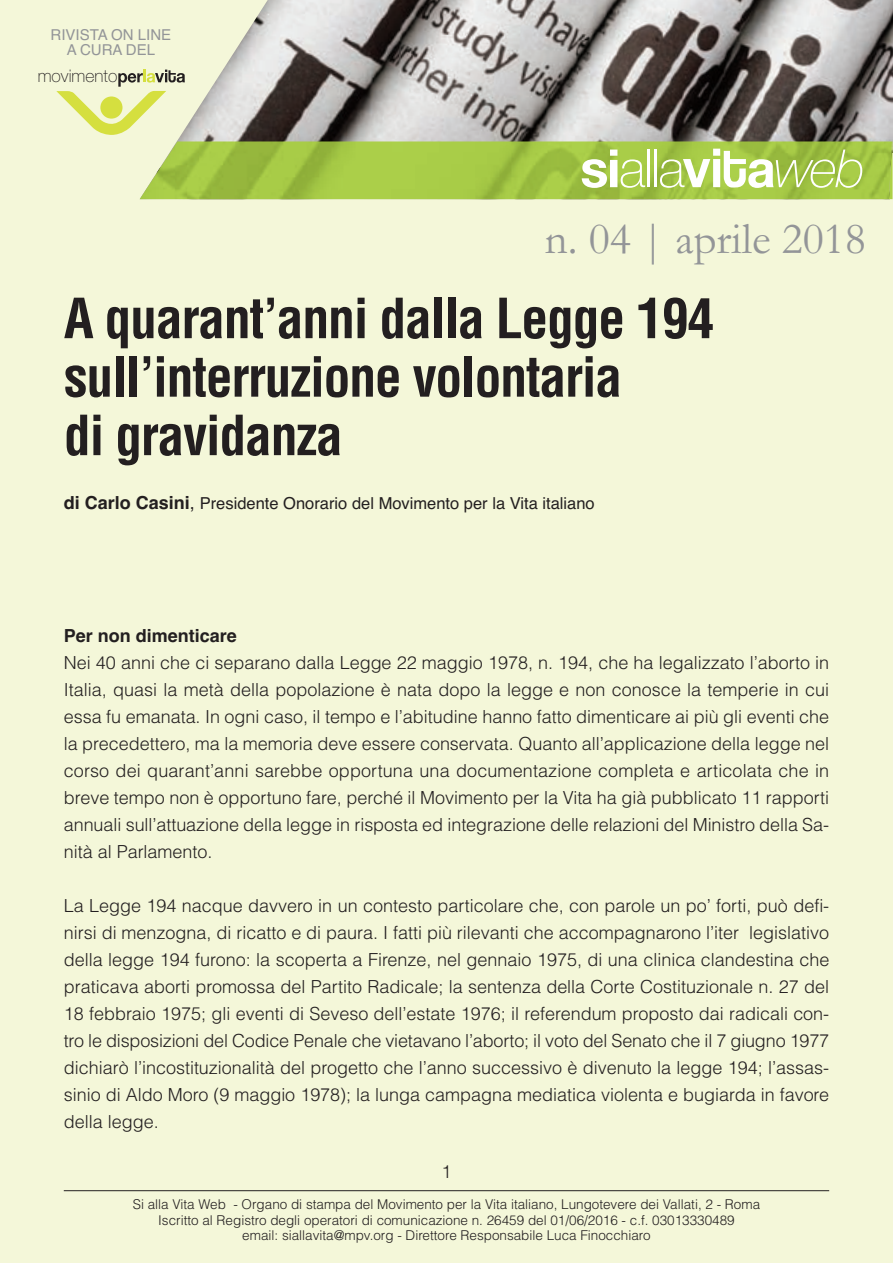
<style>
.page{position:relative;width:893px;height:1263px;background:#f4f7d9}
.page>*{position:absolute;margin:0;border:0;box-sizing:border-box;transform-origin:0 0}
.t1{font:700 condensed 54px/58.5px "Helvetica";letter-spacing:-.025em;color:#231f20}
.t2{font:100 52.65px "Helvetica Neue";color:#fff}
.t3{font:italic 100 52.65px "Helvetica Neue";color:#fff}
.t4{font:44.85px "Garamond";color:#939598}
.t5{font:300 18px/27px "Helvetica";color:#231f20}
.t6{font:100 17.4px "Helvetica Neue";color:#231f20}
.t7{font:16.5px "Helvetica";color:#231f20}
.t8{font:15px/15px "Helvetica";color:#939598;text-align:center}
.t9{font:300 13.5px/15.8px "Helvetica";color:#231f20;text-align:center}
.s1{font-weight:700}
.s2{font-weight:700;font-size:18px}
.s3{font-size:18px}
</style>
<div class="page">
<img style="left:143px;top:0;width:750px;height:199px">
<img style="left:140px;top:141px;width:752px;height:58px">
<svg style="left:683px;top:149px;width:91px;height:39px;background:#cde197"></svg>
<hr style="left:64px;top:1190px;width:765px;height:1px;background:#231f20">
<svg style="left:56px;top:70px;width:129px;height:65px"></svg>
<p class="t8" style="left:51px;top:27px;width:122px">RIVISTA ON LINE<br>A CURA DEL</p>
<p class="t6" style="left:38px;top:70px;width:81px">movimento</p>
<p class="t2" style="left:580px;top:150px;width:106px"><span class="s1">si</span>alla</p>
<p class="t3" style="left:774px;top:150px;width:92px">web</p>
<p class="t4" style="left:545px;top:211px;width:323px">n. 04 | aprile 2018</p>
<p class="t1" style="left:64px;top:290px;width:652px">A quarant’anni dalla Legge 194 sull’interruzione volontaria<br>di gravidanza</p>
<p class="t7" style="left:64px;top:494px;width:532px"><span class="s2">di Carlo Casini</span><span class="s3">,</span> Presidente Onorario del Movimento per la Vita italiano</p>
<p class="t5" style="left:64px;top:622px;width:767px"><span class="s1">Per non dimenticare<br></span>Nei 40 anni che ci separano dalla Legge 22 maggio 1978, n. 194, che ha legalizzato l’aborto in Italia, quasi la metà della popolazione è nata dopo la legge e non conosce la temperie in cui essa fu emanata. In ogni caso, il tempo e l’abitudine hanno fatto dimenticare ai più gli eventi che la precedettero, ma la memoria deve essere conservata. Quanto all’applicazione della legge nel corso dei quarant’anni sarebbe opportuna una documentazione completa e articolata che in breve tempo non è opportuno fare, perché il Movimento per la Vita ha già pubblicato 11 rapporti annuali sull’attuazione della legge in risposta ed integrazione delle relazioni del Ministro della Sa&shy;nità al Parlamento.</p>
<p class="t5" style="left:64px;top:892px;width:767px;text-align:justify">La Legge 194 nacque davvero in un contesto particolare che, con parole un po’ forti, può defi&shy;nirsi di menzogna, di ricatto e di paura. I fatti più rilevanti che accompagnarono l’iter legislativo della legge 194 furono: la scoperta a Firenze, nel gennaio 1975, di una clinica clandestina che praticava aborti promossa del Partito Radicale; la sentenza della Corte Costituzionale n. 27 del 18 febbraio 1975; gli eventi di Seveso dell’estate 1976; il referendum proposto dai radicali con&shy;tro le disposizioni del Codice Penale che vietavano l’aborto; il voto del Senato che il 7 giugno 1977 dichiarò l’incostituzionalità del progetto che l’anno successivo è divenuto la legge 194; l’assas&shy;sinio di Aldo Moro (9 maggio 1978); la lunga campagna mediatica violenta e bugiarda in favore della legge.</p>
<p class="t5" style="left:441px;top:1158px;width:12px">1</p>
<p class="t9" style="left:133px;top:1196px;width:629px">Si alla Vita Web - Organo di stampa del Movimento per la Vita italiano, Lungotevere dei Vallati, 2 - Roma<br>Iscritto al Registro degli operatori di comunicazione n. 26459 del 01/06/2016 - c.f. 03013330489<br>email: siallavita@mpv.org - Direttore Responsabile Luca Finocchiaro</p>
</div>
